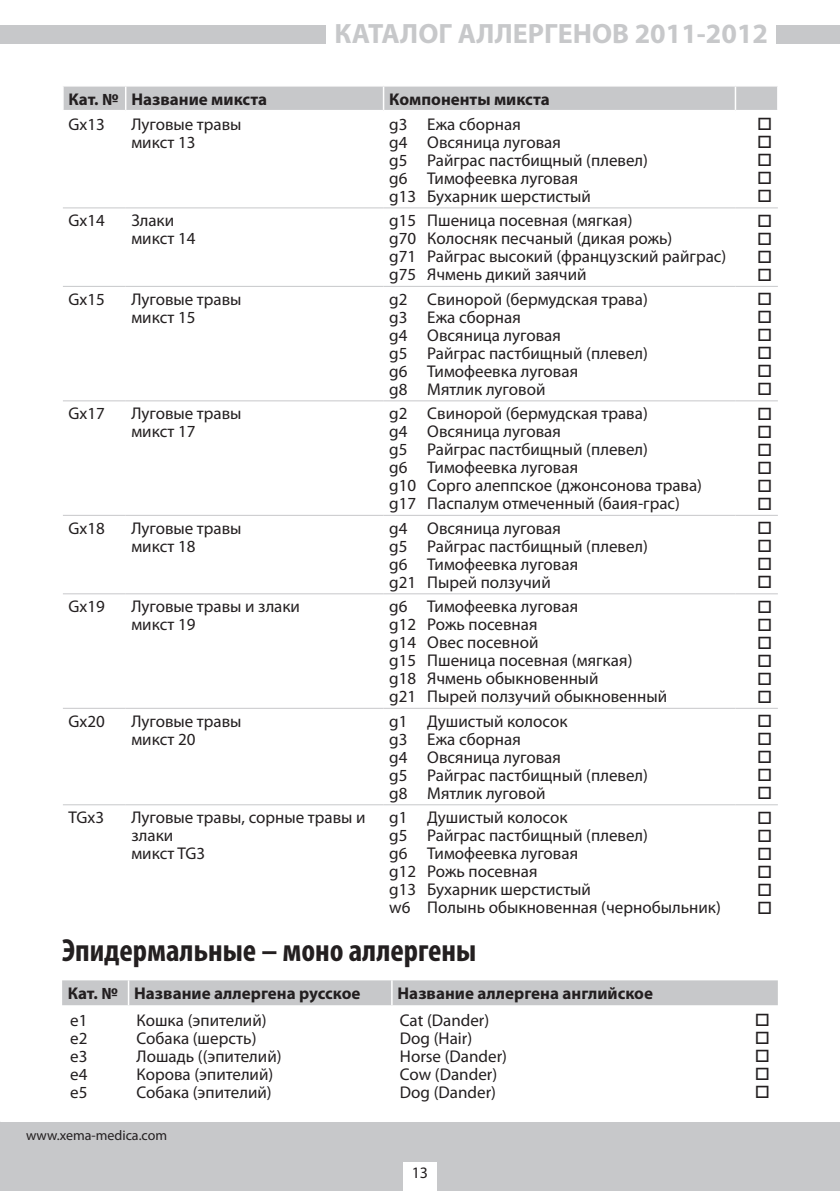
<style>
.page{position:relative;width:840px;height:1191px;background:#fff}
.page>*{position:absolute;margin:0;border:0;box-sizing:border-box;transform-origin:0 0}
.заголовок{font:700 condensed 32px "Myriad Pro";color:#231f20}
.t1{font:700 28px "Myriad Pro";color:#c7c8ca}
.текст_в_таблицах{font:17px/18px "Myriad Pro";color:#231f20}
.шапка_таблицы{font:700 17px "Myriad Pro";color:#231f20}
.t2{font:16px "Myriad Pro";color:#231f20}
.t3{font:14px "Myriad Pro";color:#231f20}
</style>
<div class="page">
<div style="left:0;top:1121px;width:839px;height:70px;background:#c7c8ca"></div>
<div style="left:0;top:25px;width:325px;height:18px;background:#c7c8ca"></div>
<div style="left:776px;top:25px;width:63px;height:18px;background:#c7c8ca"></div>
<div style="left:403px;top:1162px;width:34px;height:29px;background:#fff"></div>
<hr style="left:63px;top:207px;width:63px;height:1px;background:#c7c8ca">
<hr style="left:126px;top:207px;width:257px;height:1px;background:#c7c8ca">
<hr style="left:383px;top:207px;width:352px;height:1px;background:#c7c8ca">
<hr style="left:735px;top:207px;width:42px;height:1px;background:#c7c8ca">
<hr style="left:63px;top:286px;width:63px;height:1px;background:#c7c8ca">
<hr style="left:126px;top:286px;width:257px;height:1px;background:#c7c8ca">
<hr style="left:383px;top:286px;width:352px;height:1px;background:#c7c8ca">
<hr style="left:735px;top:286px;width:42px;height:1px;background:#c7c8ca">
<hr style="left:63px;top:400px;width:63px;height:1px;background:#c7c8ca">
<hr style="left:126px;top:400px;width:257px;height:1px;background:#c7c8ca">
<hr style="left:383px;top:400px;width:352px;height:1px;background:#c7c8ca">
<hr style="left:735px;top:400px;width:42px;height:1px;background:#c7c8ca">
<hr style="left:63px;top:515px;width:63px;height:1px;background:#c7c8ca">
<hr style="left:126px;top:515px;width:257px;height:1px;background:#c7c8ca">
<hr style="left:383px;top:515px;width:352px;height:1px;background:#c7c8ca">
<hr style="left:735px;top:515px;width:42px;height:1px;background:#c7c8ca">
<hr style="left:63px;top:593px;width:63px;height:1px;background:#c7c8ca">
<hr style="left:126px;top:593px;width:257px;height:1px;background:#c7c8ca">
<hr style="left:383px;top:593px;width:352px;height:1px;background:#c7c8ca">
<hr style="left:735px;top:593px;width:42px;height:1px;background:#c7c8ca">
<hr style="left:63px;top:708px;width:63px;height:1px;background:#c7c8ca">
<hr style="left:126px;top:708px;width:257px;height:1px;background:#c7c8ca">
<hr style="left:383px;top:708px;width:352px;height:1px;background:#c7c8ca">
<hr style="left:735px;top:708px;width:42px;height:1px;background:#c7c8ca">
<hr style="left:63px;top:804px;width:63px;height:1px;background:#c7c8ca">
<hr style="left:126px;top:804px;width:257px;height:1px;background:#c7c8ca">
<hr style="left:383px;top:804px;width:352px;height:1px;background:#c7c8ca">
<hr style="left:735px;top:804px;width:42px;height:1px;background:#c7c8ca">
<div style="left:63px;top:86px;width:714px;height:24px;background:#c7c8ca"></div>
<hr style="left:776px;top:87px;width:2px;height:23px;background:#fff">
<div style="left:62px;top:980px;width:715px;height:25px;background:#c7c8ca"></div>
<h2 class="t1" style="left:334px;top:16px;width:435px">КАТАЛОГ АЛЛЕРГЕНОВ 2011-2012</h2>
<p class="шапка_таблицы" style="left:68px;top:88px;width:52px">Кат. №</p>
<p class="шапка_таблицы" style="left:131px;top:88px;width:137px">Название микста</p>
<p class="шапка_таблицы" style="left:389px;top:88px;width:162px">Компоненты микста</p>
<p class="текст_в_таблицах" style="left:68px;top:115px;width:38px">Gx13</p>
<p class="текст_в_таблицах" style="left:131px;top:115px;width:112px">Луговые травы</p>
<p class="текст_в_таблицах" style="left:131px;top:133px;width:66px">микст 13</p>
<p class="текст_в_таблицах" style="left:389px;top:115px;width:133px">g3 Ежа сборная</p>
<p class="текст_в_таблицах" style="left:389px;top:133px;width:173px">g4 Овсяница луговая</p>
<p class="текст_в_таблицах" style="left:389px;top:151px;width:260px">g5 Райграс пастбищный (плевел)</p>
<p class="текст_в_таблицах" style="left:389px;top:169px;width:190px">g6 Тимофеевка луговая</p>
<p class="текст_в_таблицах" style="left:389px;top:187px;width:203px">g13 Бухарник шерстистый</p>
<p class="текст_в_таблицах" style="left:68px;top:211px;width:38px">Gx14</p>
<p class="текст_в_таблицах" style="left:131px;top:211px;width:44px">Злаки</p>
<p class="текст_в_таблицах" style="left:131px;top:229px;width:66px">микст 14</p>
<p class="текст_в_таблицах" style="left:389px;top:211px;width:244px">g15 Пшеница посевная (мягкая)</p>
<p class="текст_в_таблицах" style="left:389px;top:229px;width:284px">g70 Колосняк песчаный (дикая рожь)</p>
<p class="текст_в_таблицах" style="left:389px;top:247px;width:338px">g71 Райграс высокий (французский райграс)</p>
<p class="текст_в_таблицах" style="left:389px;top:265px;width:199px">g75 Ячмень дикий заячий</p>
<p class="текст_в_таблицах" style="left:68px;top:290px;width:38px">Gx15</p>
<p class="текст_в_таблицах" style="left:131px;top:290px;width:112px">Луговые травы</p>
<p class="текст_в_таблицах" style="left:131px;top:308px;width:66px">микст 15</p>
<p class="текст_в_таблицах" style="left:389px;top:290px;width:260px">g2 Свинорой (бермудская трава)</p>
<p class="текст_в_таблицах" style="left:389px;top:308px;width:133px">g3 Ежа сборная</p>
<p class="текст_в_таблицах" style="left:389px;top:326px;width:173px">g4 Овсяница луговая</p>
<p class="текст_в_таблицах" style="left:389px;top:344px;width:260px">g5 Райграс пастбищный (плевел)</p>
<p class="текст_в_таблицах" style="left:389px;top:362px;width:190px">g6 Тимофеевка луговая</p>
<p class="текст_в_таблицах" style="left:389px;top:380px;width:158px">g8 Мятлик луговой</p>
<p class="текст_в_таблицах" style="left:68px;top:404px;width:38px">Gx17</p>
<p class="текст_в_таблицах" style="left:131px;top:404px;width:112px">Луговые травы</p>
<p class="текст_в_таблицах" style="left:131px;top:422px;width:66px">микст 17</p>
<p class="текст_в_таблицах" style="left:389px;top:404px;width:260px">g2 Свинорой (бермудская трава)</p>
<p class="текст_в_таблицах" style="left:389px;top:422px;width:173px">g4 Овсяница луговая</p>
<p class="текст_в_таблицах" style="left:389px;top:440px;width:260px">g5 Райграс пастбищный (плевел)</p>
<p class="текст_в_таблицах" style="left:389px;top:458px;width:190px">g6 Тимофеевка луговая</p>
<p class="текст_в_таблицах" style="left:389px;top:476px;width:314px">g10 Сорго алеппское (джонсонова трава)</p>
<p class="текст_в_таблицах" style="left:389px;top:494px;width:292px">g17 Паспалум отмеченный (баия-грас)</p>
<p class="текст_в_таблицах" style="left:68px;top:519px;width:38px">Gx18</p>
<p class="текст_в_таблицах" style="left:131px;top:519px;width:112px">Луговые травы</p>
<p class="текст_в_таблицах" style="left:131px;top:537px;width:66px">микст 18</p>
<p class="текст_в_таблицах" style="left:389px;top:519px;width:173px">g4 Овсяница луговая</p>
<p class="текст_в_таблицах" style="left:389px;top:537px;width:260px">g5 Райграс пастбищный (плевел)</p>
<p class="текст_в_таблицах" style="left:389px;top:555px;width:190px">g6 Тимофеевка луговая</p>
<p class="текст_в_таблицах" style="left:389px;top:573px;width:163px">g21 Пырей ползучий</p>
<p class="текст_в_таблицах" style="left:68px;top:597px;width:38px">Gx19</p>
<p class="текст_в_таблицах" style="left:131px;top:597px;width:170px">Луговые травы и злаки</p>
<p class="текст_в_таблицах" style="left:131px;top:615px;width:66px">микст 19</p>
<p class="текст_в_таблицах" style="left:389px;top:597px;width:190px">g6 Тимофеевка луговая</p>
<p class="текст_в_таблицах" style="left:389px;top:615px;width:150px">g12 Рожь посевная</p>
<p class="текст_в_таблицах" style="left:389px;top:633px;width:151px">g14 Овес посевной</p>
<p class="текст_в_таблицах" style="left:389px;top:651px;width:244px">g15 Пшеница посевная (мягкая)</p>
<p class="текст_в_таблицах" style="left:389px;top:669px;width:211px">g18 Ячмень обыкновенный</p>
<p class="текст_в_таблицах" style="left:389px;top:687px;width:279px">g21 Пырей ползучий обыкновенный</p>
<p class="текст_в_таблицах" style="left:68px;top:712px;width:38px">Gx20</p>
<p class="текст_в_таблицах" style="left:131px;top:712px;width:112px">Луговые травы</p>
<p class="текст_в_таблицах" style="left:131px;top:730px;width:66px">микст 20</p>
<p class="текст_в_таблицах" style="left:389px;top:712px;width:180px">g1 Душистый колосок</p>
<p class="текст_в_таблицах" style="left:389px;top:730px;width:133px">g3 Ежа сборная</p>
<p class="текст_в_таблицах" style="left:389px;top:748px;width:173px">g4 Овсяница луговая</p>
<p class="текст_в_таблицах" style="left:389px;top:766px;width:260px">g5 Райграс пастбищный (плевел)</p>
<p class="текст_в_таблицах" style="left:389px;top:784px;width:158px">g8 Мятлик луговой</p>
<p class="текст_в_таблицах" style="left:389px;top:808px;width:180px">g1 Душистый колосок</p>
<p class="текст_в_таблицах" style="left:389px;top:826px;width:260px">g5 Райграс пастбищный (плевел)</p>
<p class="текст_в_таблицах" style="left:389px;top:844px;width:190px">g6 Тимофеевка луговая</p>
<p class="текст_в_таблицах" style="left:389px;top:862px;width:150px">g12 Рожь посевная</p>
<p class="текст_в_таблицах" style="left:389px;top:880px;width:203px">g13 Бухарник шерстистый</p>
<p class="текст_в_таблицах" style="left:389px;top:898px;width:333px">w6 Полынь обыкновенная (чернобыльник)</p>
<p class="заголовок" style="left:62px;top:930px;width:415px">Эпидермальные – моно аллергены</p>
<p class="шапка_таблицы" style="left:68px;top:982px;width:52px">Кат. №</p>
<p class="шапка_таблицы" style="left:134px;top:982px;width:228px">Название аллергена русское</p>
<p class="шапка_таблицы" style="left:397px;top:982px;width:257px">Название аллергена английское</p>
<p class="текст_в_таблицах" style="left:70px;top:1011px;width:19px">e1</p>
<p class="текст_в_таблицах" style="left:70px;top:1029px;width:19px">e2</p>
<p class="текст_в_таблицах" style="left:70px;top:1047px;width:19px">e3</p>
<p class="текст_в_таблицах" style="left:70px;top:1065px;width:19px">e4</p>
<p class="текст_в_таблицах" style="left:70px;top:1083px;width:19px">e5</p>
<p class="текст_в_таблицах" style="left:68px;top:808px;width:37px">TGx3</p>
<p class="текст_в_таблицах" style="left:131px;top:808px;width:235px">Луговые травы, сорные травы и злаки</p>
<p class="текст_в_таблицах" style="left:131px;top:844px;width:75px">микст TG3</p>
<p class="текст_в_таблицах" style="left:399px;top:1011px;width:91px">Cat (Dander)</p>
<p class="текст_в_таблицах" style="left:399px;top:1029px;width:74px">Dog (Hair)</p>
<p class="текст_в_таблицах" style="left:399px;top:1047px;width:109px">Horse (Dander)</p>
<p class="текст_в_таблицах" style="left:399px;top:1065px;width:99px">Cow (Dander)</p>
<p class="текст_в_таблицах" style="left:399px;top:1083px;width:98px">Dog (Dander)</p>
<p class="текст_в_таблицах" style="left:136px;top:1011px;width:131px">Кошка (эпителий)</p>
<p class="текст_в_таблицах" style="left:136px;top:1029px;width:121px">Собака (шерсть)</p>
<p class="текст_в_таблицах" style="left:136px;top:1047px;width:146px">Лошадь ((эпителий)</p>
<p class="текст_в_таблицах" style="left:136px;top:1065px;width:138px">Корова (эпителий)</p>
<p class="текст_в_таблицах" style="left:136px;top:1083px;width:137px">Собака (эпителий)</p>
<p class="t3" style="left:26px;top:1126px;width:142px">www.xema-medica.com</p>
<p class="t2" style="left:411px;top:1163px;width:18px">13</p>
</div>
